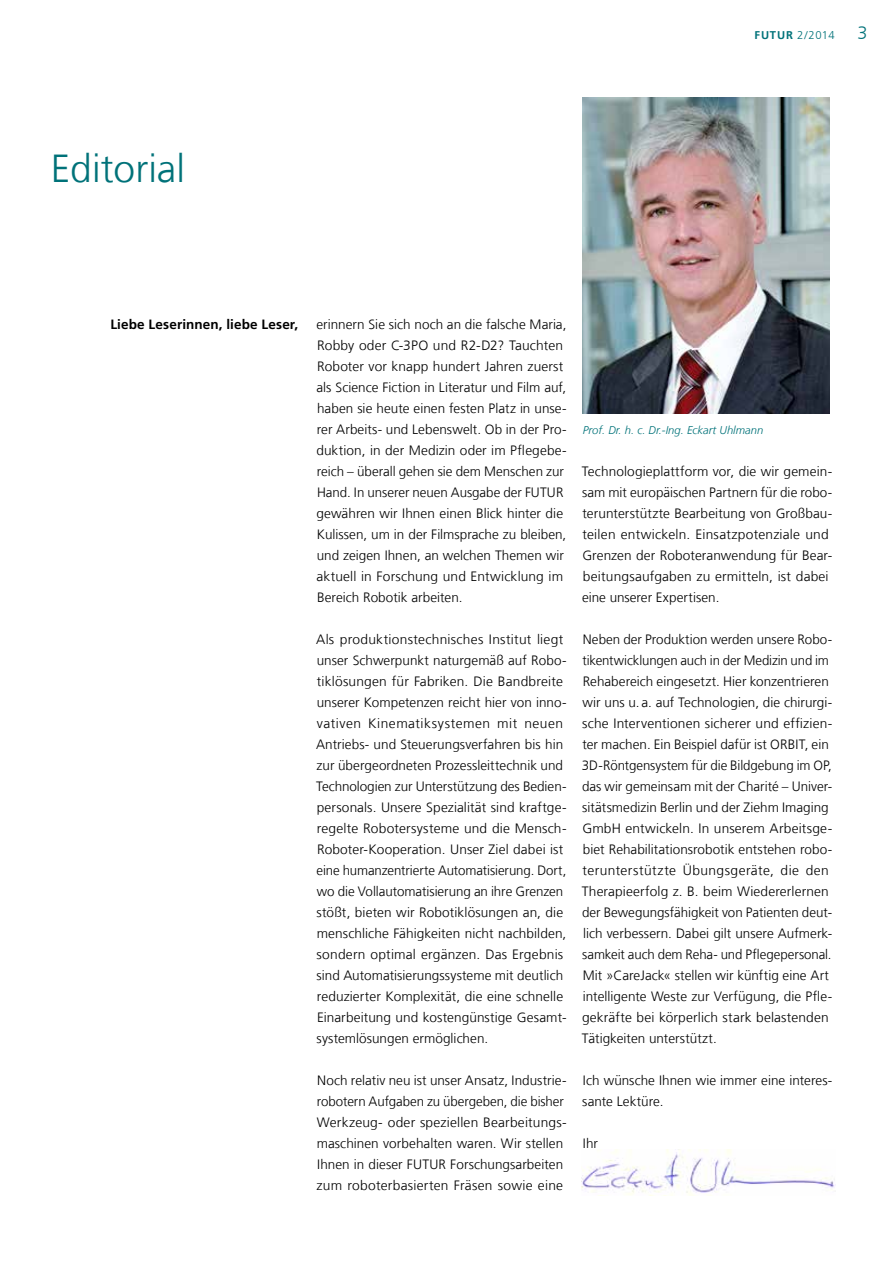
<style>
.page{position:relative;width:893px;height:1263px;background:#fff}
.page>*{position:absolute;margin:0;border:0;box-sizing:border-box;transform-origin:0 0}
.t1{font:300 39px "Frutiger LT Com";color:#007279}
.t2{font:300 18px "Frutiger LT Com";color:#007279}
.t3{font:300 13.5px/21px "Frutiger LT Com";letter-spacing:.005em;color:#000}
.t4{font:700 13.5px "Frutiger LT Com";letter-spacing:.01em;color:#000}
.t5{font:italic 300 11.25px "Frutiger LT Com";color:#007279}
.t6{font:300 11.25px "Frutiger LT Com";color:#007279}
.s1{font-weight:700}
</style>
<div class="page">
<img style="left:582px;top:1149px;width:253px;height:46px">
<img style="left:582px;top:98px;width:247px;height:315px">
<h1 class="t1" style="left:51px;top:146px;width:136px">Editorial</h1>
<p class="t6" style="left:755px;top:28px;width:81px"><span class="s1">FUTUR</span> 2/2014</p>
<h2 class="t2" style="left:858px;top:22px;width:12px">3</h2>
<p class="t4" style="left:110px;top:317px;width:190px">Liebe Leserinnen, liebe Leser,</p>
<p class="t3" style="left:316px;top:314px;width:252px">erinnern Sie sich noch an die falsche Maria, Robby oder C-3PO und R2-D2? Tauchten Roboter vor knapp hundert Jahren zuerst als Science Fiction in Literatur und Film auf, haben sie heute einen festen Platz in unse&shy;rer Arbeits- und Lebenswelt. Ob in der Pro&shy;duktion, in der Medizin oder im Pflegebe&shy;reich – überall gehen sie dem Menschen zur Hand. In unserer neuen Ausgabe der FUTUR gewähren wir Ihnen einen Blick hinter die Kulissen, um in der Filmsprache zu bleiben, und zeigen Ihnen, an welchen Themen wir aktuell in Forschung und Entwicklung im Bereich Robotik arbeiten.</p>
<p class="t3" style="left:316px;top:629px;width:252px">Als produktionstechnisches Institut liegt unser Schwerpunkt naturgemäß auf Robo&shy;tiklösungen für Fabriken. Die Bandbreite unserer Kompetenzen reicht hier von inno&shy;vativen Kinematiksystemen mit neuen Antriebs- und Steuerungsverfahren bis hin zur übergeordneten Prozessleittechnik und Technologien zur Unterstützung des Bedien&shy;personals. Unsere Spezialität sind kraftge&shy;regelte Robotersysteme und die Mensch-Roboter-Kooperation. Unser Ziel dabei ist eine humanzentrierte Automatisierung. Dort, wo die Vollautomatisierung an ihre Grenzen stößt, bieten wir Robotiklösungen an, die menschliche Fähigkeiten nicht nachbilden, sondern optimal ergänzen. Das Ergebnis sind Automatisierungssysteme mit deutlich reduzierter Komplexität, die eine schnelle Einarbeitung und kostengünstige Gesamt&shy;systemlösungen ermöglichen.</p>
<p class="t3" style="left:317px;top:1070px;width:251px">Noch relativ neu ist unser Ansatz, Industrie&shy;robotern Aufgaben zu übergeben, die bisher Werkzeug- oder speziellen Bearbeitungs&shy;maschinen vorbehalten waren. Wir stellen Ihnen in dieser FUTUR Forschungsarbeiten zum roboterbasierten Fräsen sowie eine</p>
<p class="t5" style="left:583px;top:424px;width:182px">Prof. Dr. h. c. Dr.-Ing. Eckart Uhlmann</p>
<p class="t3" style="left:582px;top:461px;width:252px">Technologieplattform vor, die wir gemein&shy;sam mit europäischen Partnern für die robo&shy;terunterstützte Bearbeitung von Großbau&shy;teilen entwickeln. Einsatzpotenziale und Grenzen der Roboteranwendung für Bear&shy;beitungsaufgaben zu ermitteln, ist dabei eine unserer Expertisen.</p>
<p class="t3" style="left:582px;top:629px;width:252px">Neben der Produktion werden unsere Robo&shy;tikentwicklungen auch in der Medizin und im Rehabereich eingesetzt. Hier konzentrieren wir uns u. a. auf Technologien, die chirurgi&shy;sche Interventionen sicherer und effizien&shy;ter machen. Ein Beispiel dafür ist ORBIT, ein 3D-Röntgensystem für die Bildgebung im OP, das wir gemeinsam mit der Charité – Univer&shy;sitätsmedizin Berlin und der Ziehm Imaging GmbH entwickeln. In unserem Arbeitsge&shy;biet Rehabilitationsrobotik entstehen robo&shy;terunterstützte Übungsgeräte, die den Therapieerfolg z. B. beim Wiedererlernen der Bewegungsfähigkeit von Patienten deut&shy;lich verbessern. Dabei gilt unsere Aufmerk&shy;samkeit auch dem Reha- und Pflegepersonal.<br>Mit »CareJack« stellen wir künftig eine Art intelligente Weste zur Verfügung, die Pfle&shy;gekräfte bei körperlich stark belastenden Tätigkeiten unterstützt.</p>
<p class="t3" style="left:582px;top:1070px;width:251px">Ich wünsche Ihnen wie immer eine interes&shy;sante Lektüre.</p>
<p class="t3" style="left:583px;top:1133px;width:17px">Ihr</p>
</div>
